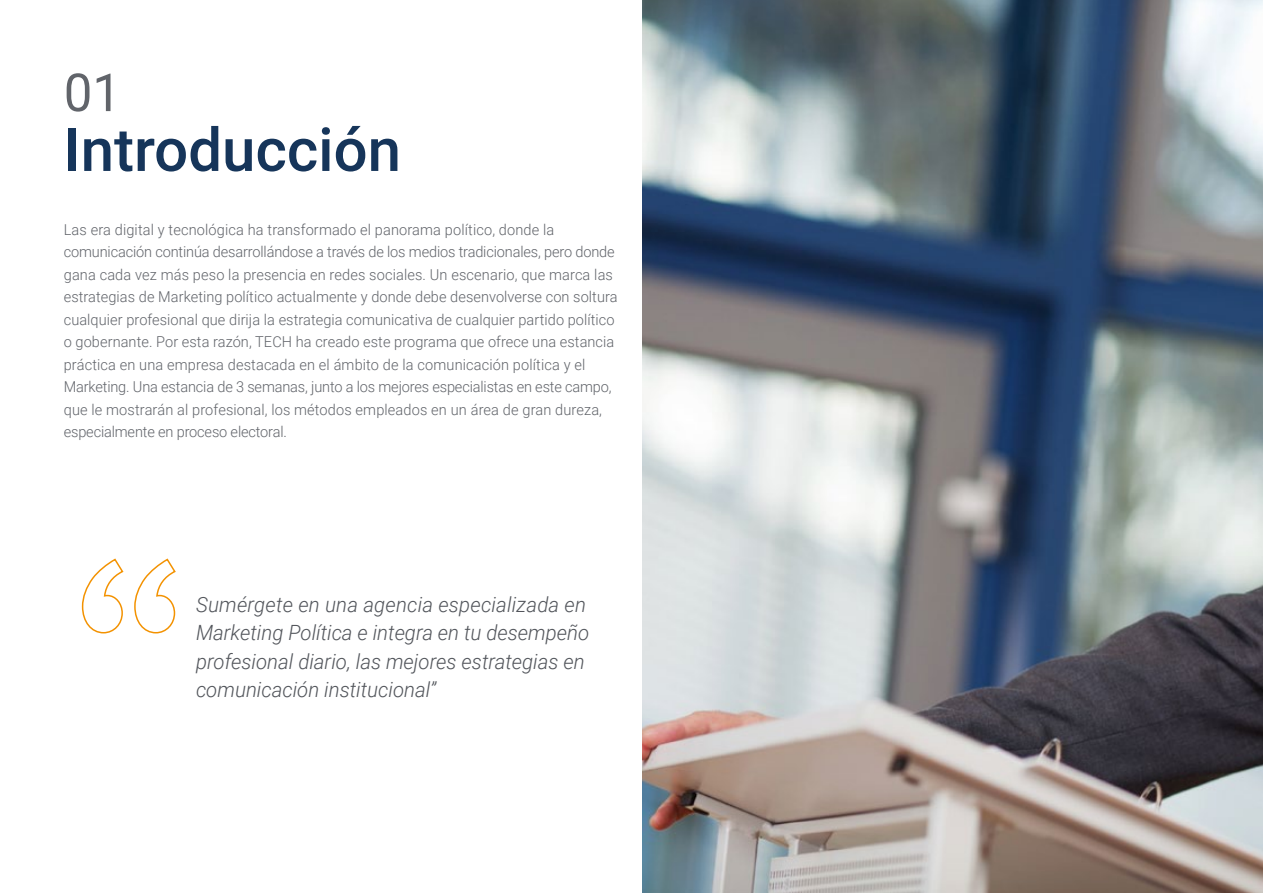
<style>
.page{position:relative;width:1263px;height:893px;background:#fff}
.page>*{position:absolute;margin:0;border:0;box-sizing:border-box;transform-origin:0 0}
.t1{font:500 60px "Roboto";color:#16355a}
.t2{font:52.5px "Roboto";color:#61646a}
.t3{font:italic 300 21px/28.5px "Roboto";color:#52555b}
.t4{font:300 15px/22.5px "Roboto";letter-spacing:.005em;color:#61646a}
</style>
<div class="page">
<svg style="left:81px;top:558px;width:95px;height:76px"></svg>
<img style="left:642px;top:0;width:621px;height:893px">
<h2 class="t2" style="left:64px;top:56px;width:59px">01</h2>
<h1 class="t1" style="left:64px;top:108px;width:339px">Introducción</h1>
<p class="t4" style="left:64px;top:217px;width:555px">Las era digital y tecnológica ha transformado el panorama político, donde la comunicación continúa desarrollándose a través de los medios tradicionales, pero donde gana cada vez más peso la presencia en redes sociales. Un escenario, que marca las estrategias de Marketing político actualmente y donde debe desenvolverse con soltura cualquier profesional que dirija la estrategia comunicativa de cualquier partido político o gobernante. Por esta razón, TECH ha creado este programa que ofrece una estancia práctica en una empresa destacada en el ámbito de la comunicación política y el Marketing. Una estancia de 3 semanas, junto a los mejores especialistas en este campo, que le mostrarán al profesional, los métodos empleados en un área de gran dureza, especialmente en proceso electoral.</p>
<h3 class="t3" style="left:196px;top:589px;width:395px">Sumérgete en una agencia especializada en Marketing Política e integra en tu desempeño profesional diario, las mejores estrategias en comunicación institucional”</h3>
</div>
